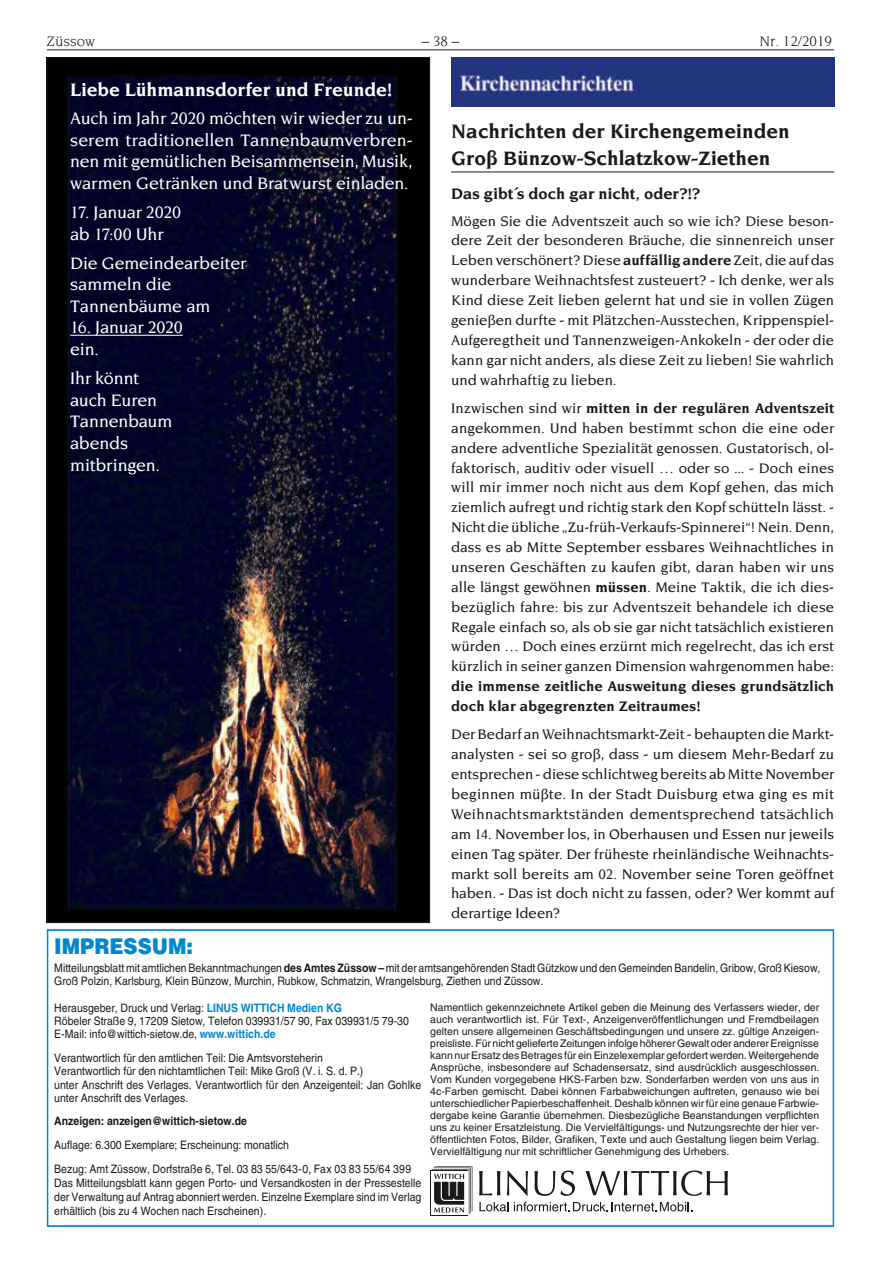
<style>
.page{position:relative;width:881px;height:1263px;background:#fff}
.page>*{position:absolute;margin:0;border:0;box-sizing:border-box;transform-origin:0 0}
.t1{font:900 21.6px "Helvetica LT";color:#0087cc;scale:.9 1}
.t2{font:700 21px/27.2px "Novarese LT";color:#1a1a18}
.t3{font:700 19.5px "Novarese LT";color:#fff}
.t4{font:500 18px/21.6px "Novarese LT";letter-spacing:-.015em;color:#fff}
.t5{font:700 16.5px "Novarese LT";letter-spacing:.005em;color:#1a1a18}
.t6{font:500 15px/20px "Novarese LT";color:#1a1a18;text-align:justify}
.t7{font:700 15px/19.8px "Novarese LT";letter-spacing:.01em;color:#1a1a18}
.t8{font:15px "Novarese LT";color:#1a1a18}
.t9{font:11.7px/13.4px "Helvetica LT";color:#1a1a18;scale:.9 1}
.t10{font:700 11.7px "Helvetica LT";color:#1a1a18;scale:.9 1}
.t11{font:10.5px/12px "Helvetica LT";color:#1a1a18;text-align:justify}
.s1{font-weight:700}
.s2{font-weight:700;color:#0087cc}
</style>
<div class="page">
<hr style="left:47px;top:49px;width:786px;height:1px;background:#1a1a18">
<hr style="left:451px;top:172px;width:382px;height:1px;background:#1a1a18">
<img style="left:451px;top:57px;width:382px;height:49px">
<img style="left:49px;top:59px;width:378px;height:862px">
<hr style="left:70px;top:335px;width:113px;height:1px;background:#fff">
<div style="left:47px;top:929px;width:786px;height:298px;border:2px solid #0087cc"></div>
<svg style="left:479px;top:1171px;width:21px;height:24px"></svg>
<svg style="left:506px;top:1170px;width:22px;height:26px"></svg>
<svg style="left:534px;top:1170px;width:40px;height:26px"></svg>
<svg style="left:585px;top:1170px;width:142px;height:26px"></svg>
<div style="left:430px;top:1170px;width:38px;height:46px;background:#1a1a18"></div>
<svg style="left:431px;top:1214px;width:36px;height:1px"></svg>
<svg style="left:431px;top:1166px;width:41px;height:48px"></svg>
<svg style="left:479px;top:1202px;width:213px;height:9px"></svg>
<p class="t8" style="left:47px;top:33px;width:50px">Züssow</p>
<p class="t8" style="left:421px;top:33px;width:39px">– 38 –</p>
<p class="t8" style="left:759px;top:33px;width:74px">Nr. 12/2019</p>
<h3 class="t3" style="left:70px;top:79px;width:324px">Liebe Lühmannsdorfer und Freunde!</h3>
<p class="t4" style="left:70px;top:107px;width:344px;text-align:justify">Auch im Jahr 2020 möchten wir wieder zu un&shy;serem traditionellen Tannenbaumverbren&shy;nen mit gemütlichen Beisammensein, Musik, warmen Getränken und Bratwurst einladen.</p>
<p class="t4" style="left:70px;top:201px;width:112px">17. Januar 2020 ab 17:00 Uhr</p>
<p class="t4" style="left:70px;top:252px;width:177px">Die Gemeindearbeiter sammeln die<br>Tannenbäume am</p>
<p class="t4" style="left:70px;top:317px;width:114px">16. Januar 2020 ein.</p>
<p class="t4" style="left:70px;top:367px;width:104px">Ihr könnt auch Euren<br>Tannenbaum abends mitbringen.</p>
<h2 class="t2" style="left:451px;top:117px;width:340px">Nachrichten der Kirchengemeinden<br>Groß Bünzow-Schlatzkow-Ziethen</h2>
<p class="t5" style="left:451px;top:184px;width:250px">Das gibt´s doch gar nicht, oder?!?</p>
<p class="t6" style="left:451px;top:211px;width:384px">Mögen Sie die Adventszeit auch so wie ich? Diese beson&shy;dere Zeit der besonderen Bräuche, die sinnenreich unser Leben verschönert? Diese <span class="s1">auffällig andere</span> Zeit, die auf das wunderbare Weihnachtsfest zusteuert? - Ich denke, wer als Kind diese Zeit lieben gelernt hat und sie in vollen Zügen genießen durfte - mit Plätzchen-Ausstechen, Krippenspiel-Aufgeregtheit und Tannenzweigen-Ankokeln - der oder die kann gar nicht anders, als diese Zeit zu lieben! Sie wahrlich und wahrhaftig zu lieben.</p>
<p class="t6" style="left:451px;top:398px;width:384px">Inzwischen sind wir <span class="s1">mitten in der regulären Adventszeit </span>angekommen. Und haben bestimmt schon die eine oder andere adventliche Spezialität genossen. Gustatorisch, ol&shy;faktorisch, auditiv oder visuell … oder so ... - Doch eines will mir immer noch nicht aus dem Kopf gehen, das mich ziemlich aufregt und richtig stark den Kopf schütteln lässt. - Nicht die übliche „Zu-früh-Verkaufs-Spinnerei“! Nein. Denn, dass es ab Mitte September essbares Weihnachtliches in unseren Geschäften zu kaufen gibt, daran haben wir uns alle längst gewöhnen <span class="s1">müssen</span>. Meine Taktik, die ich dies&shy;bezüglich fahre: bis zur Adventszeit behandele ich diese Regale einfach so, als ob sie gar nicht tatsächlich existieren würden … Doch eines erzürnt mich regelrecht, das ich erst kürzlich in seiner ganzen Dimension wahrgenommen habe:</p>
<p class="t7" style="left:451px;top:676px;width:384px">die immense zeitliche Ausweitung dieses grundsätzlich doch klar abgegrenzten Zeitraumes!</p>
<p class="t6" style="left:451px;top:724px;width:384px">Der Bedarf an Weihnachtsmarkt-Zeit - behaupten die Markt&shy;analysten - sei so groß, dass - um diesem Mehr-Bedarf zu entsprechen - diese schlichtweg bereits ab Mitte November beginnen müßte. In der Stadt Duisburg etwa ging es mit Weihnachtsmarktständen dementsprechend tatsächlich am 14. November los, in Oberhausen und Essen nur jeweils einen Tag später. Der früheste rheinländische Weihnachts&shy;markt soll bereits am 02. November seine Toren geöffnet haben. - Das ist doch nicht zu fassen, oder? Wer kommt auf derartige Ideen?</p>
<h1 class="t1" style="left:54px;top:932px;width:156px">IMPRESSUM:</h1>
<p class="t9" style="left:54px;top:961px;width:852px">Mitteilungsblatt mit amtlichen Bekanntmachungen <span class="s1">des Amtes Züssow –</span> mit der amtsangehörenden Stadt Gützkow und den Gemeinden Bandelin, Gribow, Groß Kiesow,<br>Groß Polzin, Karlsburg, Klein Bünzow, Murchin, Rubkow, Schmatzin, Wrangelsburg, Ziethen und Züssow.</p>
<p class="t9" style="left:54px;top:1001px;width:395px">Herausgeber, Druck und Verlag: <span class="s2">LINUS WITTICH Medien KG<br></span>Röbeler Straße 9, 17209 Sietow, Telefon 039931/57 90, Fax 039931/5 79-30<br>E-Mail: info@wittich-sietow.de, <span class="s2">www.wittich.de</span></p>
<p class="t9" style="left:54px;top:1051px;width:409px">Verantwortlich für den amtlichen Teil: Die Amtsvorsteherin<br>Verantwortlich für den nichtamtlichen Teil: Mike Groß (V. i. S. d. P.)<br>unter Anschrift des Verlages. Verantwortlich für den Anzeigenteil: Jan Gohlke unter Anschrift des Verlages.</p>
<p class="t10" style="left:54px;top:1114px;width:215px">Anzeigen: anzeigen@wittich-sietow.de</p>
<p class="t9" style="left:54px;top:1132px;width:398px;line-height:24px">Auflage: 6.300 Exemplare; Erscheinung: monatlich<br>Bezug: Amt Züssow, Dorfstraße 6, Tel. 03 83 55/643-0, Fax 03 83 55/64 399</p>
<p class="t9" style="left:54px;top:1175px;width:409px;line-height:14px;text-align:justify">Das Mitteilungsblatt kann gegen Porto- und Versandkosten in der Pressestelle der Verwaltung auf Antrag abonniert werden. Einzelne Exemplare sind im Verlag erhältlich (bis zu 4 Wochen nach Erscheinen).</p>
<p class="t11" style="left:430px;top:1001px;width:390px">Namentlich gekennzeichnete Artikel geben die Meinung des Verfassers wieder, der auch verantwortlich ist. Für Text-, Anzeigenveröffentlichungen und Fremdbeilagen gelten unsere allgemeinen Geschäftsbedingungen und unsere zz. gültige Anzeigen&shy;preisliste. Für nicht gelieferte Zeitungen infolge höherer Gewalt oder anderer Ereignisse kann nur Ersatz des Betrages für ein Einzelexemplar gefordert werden. Weitergehende Ansprüche, insbesondere auf Schadensersatz, sind ausdrücklich ausgeschlossen.<br>Vom Kunden vorgegebene HKS-Farben bzw. Sonderfarben werden von uns aus in 4c-Farben gemischt. Dabei können Farbabweichungen auftreten, genauso wie bei unterschiedlicher Papierbeschaffenheit. Deshalb können wir für eine genaue Farbwie&shy;dergabe keine Garantie übernehmen. Diesbezügliche Beanstandungen verpflichten uns zu keiner Ersatzleistung. Die Vervielfältigungs- und Nutzungsrechte der hier ver&shy;öffentlichten Fotos, Bilder, Grafiken, Texte und auch Gestaltung liegen beim Verlag.<br>Vervielfältigung nur mit schriftlicher Genehmigung des Urhebers.</p>
</div>
